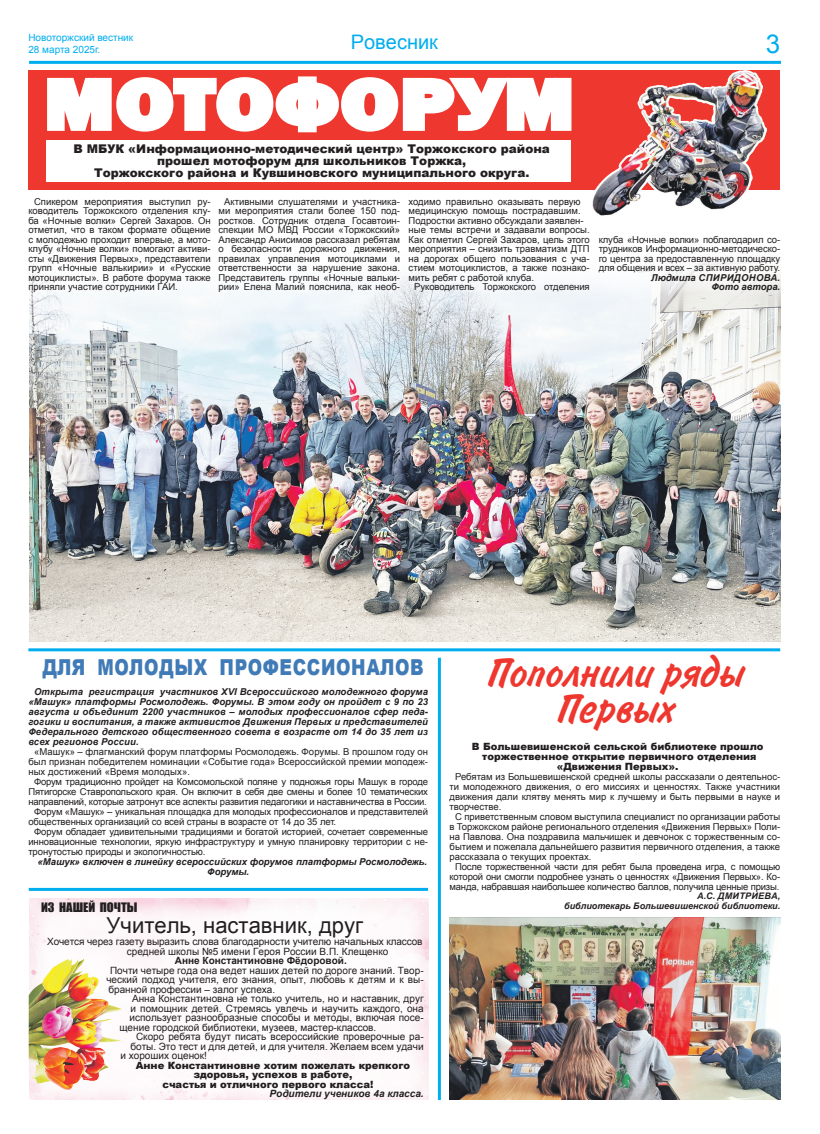
<style>
.page{position:relative;width:820px;height:1134px;background:#fff}
.page>*{position:absolute;margin:0;border:0;box-sizing:border-box;transform-origin:0 0}
.t1{font:800 72px "Franklin Gothic";letter-spacing:.03em;color:#fff;scale:1.14 1}
.t2{font:42px/36.4px "Inform";color:#ee372e;text-align:center}
.t3{font:26px "Arial";color:#00aeef}
.t4{font:900 22px "Arial";letter-spacing:.035em;color:#407bb7;scale:.79 1}
.t5{font:22px "Arial";color:#231f20}
.t6{font:20px "Arial";color:#00aeef}
.t7{font:900 12px/12px "Arial";color:#231f20;text-align:center}
.t8{font:12px "Impact";color:#231f20;scale:1.06 1}
.t9{font:10px "Arial";color:#231f20}
.t10{font:900 10px/10px "Arial";color:#231f20;text-align:center}
.t11{font:10px/12px "Arial";color:#00aeef}
.t12{font:700 10px "Arial";color:#231f20}
.t13{font:italic 700 10px "Arial";color:#231f20}
.t14{font:9.5px/9.5px "Arial";color:#231f20;text-align:justify}
.t15{font:9.5px "Arial";letter-spacing:-.02em;color:#231f20}
.t16{font:italic 700 9.5px "Arial";letter-spacing:.01em;color:#231f20}
.t17{font:italic 700 9px/9.5px "Arial";color:#231f20;text-align:right}
.s1{font-weight:700;font-style:italic}
.s2{font-size:9px}
</style>
<div class="page">
<img style="left:29px;top:260px;width:751px;height:381px">
<img style="left:28px;top:71px;width:752px;height:119px">
<hr style="left:29px;top:61px;width:751px;height:3px;background:#00aeef">
<hr style="left:28px;top:648px;width:752px;height:3px;background:#00aeef">
<hr style="left:29px;top:888px;width:399px;height:3px;background:#00aeef">
<svg style="left:45px;top:60px;width:528px;height:75px"></svg>
<img style="left:30px;top:898px;width:398px;height:202px">
<div style="left:34px;top:904px;width:390px;height:196px;background:#fff"></div>
<hr style="left:437px;top:658px;width:3px;height:442px;background:#00aeef">
<div style="left:46px;top:140px;width:525px;height:42px;background:#fff"></div>
<img style="left:669px;top:70px;width:75px;height:18px">
<img style="left:29px;top:958px;width:93px;height:132px">
<img style="left:449px;top:917px;width:331px;height:183px">
<p class="t11" style="left:28px;top:32px;width:106px">Новоторжский вестник<br>28 марта 2025г.</p>
<p class="t1" style="left:45px;top:58px;width:465px">МОТОФОРУМ</p>
<p class="t6" style="left:350px;top:28px;width:89px">Ровесник</p>
<p class="t3" style="left:765px;top:26px;width:16px">3</p>
<p class="t7" style="left:73px;top:142px;width:478px">В МБУК «Информационно-методический центр» Торжокского района прошел мотофорум для школьников Торжка,<br>Торжокского района и Кувшиновского муниципального округа.</p>
<p class="t14" style="left:28px;top:196px;width:184px;text-indent:6px">Спикером мероприятия выступил ру&shy;ководитель Торжокского отделения клу&shy;ба «Ночные волки» Сергей Захаров. Он отметил, что в таком формате общение с молодежью проходит впервые, а мото&shy;клубу «Ночные волки» помогают активи&shy;сты «Движения Первых», представители групп «Ночные валькирии» и «Русские мотоциклисты». В работе форума также приняли участие сотрудники ГАИ.</p>
<p class="t14" style="left:218px;top:196px;width:183px;text-align:center">Активными слушателями и участника&shy;ми мероприятия стали более 150 под&shy;ростков. Сотрудник отдела Госавтоин&shy;спекции МО МВД России «Торжокский» Александр Анисимов рассказал ребятам о безопасности дорожного движения, правилах управления мотоциклами и ответственности за нарушение закона.<br>Представитель группы «Ночные вальки&shy;рии» Елена Малий пояснила, как необ-</p>
<p class="t14" style="left:408px;top:196px;width:173px">ходимо правильно оказывать первую</p>
<p class="t14" style="left:408px;top:206px;width:173px">медицинскую помощь пострадавшим.</p>
<p class="t14" style="left:408px;top:215px;width:176px">Подростки активно обсуждали заявлен-</p>
<p class="t14" style="left:408px;top:225px;width:183px">ные темы встречи и задавали вопросы.</p>
<p class="t14" style="left:408px;top:234px;width:182px">Как отметил Сергей Захаров, цель этого</p>
<p class="t14" style="left:408px;top:244px;width:183px">мероприятия – снизить травматизм ДТП</p>
<p class="t14" style="left:408px;top:253px;width:182px">на дорогах общего пользования с уча-</p>
<p class="t14" style="left:408px;top:263px;width:182px">стием мотоциклистов, а также познако-</p>
<p class="t14" style="left:408px;top:272px;width:127px">мить ребят с работой клуба.</p>
<p class="t14" style="left:414px;top:282px;width:177px">Руководитель Торжокского отделения</p>
<p class="t14" style="left:598px;top:235px;width:183px;text-align:right">клуба «Ночные волки» поблагодарил со&shy;трудников Информационно-методическо&shy;го центра за предоставленную площадку для общения и всех – за активную работу.<br><span class="s1">Людмила СПИРИДОНОВА.<br>Фото автора.</span></p>
<p class="t4" style="left:42px;top:652px;width:484px">ДЛЯ МОЛОДЫХ ПРОФЕССИОНАЛОВ</p>
<p class="t16" style="left:34px;top:685px;width:395px">Открыта регистрация участников XVI Всероссийского молодежного форума</p>
<p class="t16" style="left:28px;top:695px;width:401px">«Машук» платформы Росмолодежь. Форумы. В этом году он пройдет с 9 по 23</p>
<p class="t16" style="left:28px;top:705px;width:401px">августа и объединит 2200 участников – молодых профессионалов сфер педа-</p>
<p class="t16" style="left:28px;top:715px;width:401px">гогики и воспитания, а также активистов Движения Первых и представителей</p>
<p class="t16" style="left:28px;top:725px;width:401px">Федерального детского общественного совета в возрасте от 14 до 35 лет из</p>
<p class="t16" style="left:28px;top:735px;width:112px">всех регионов России.</p>
<p class="t14" style="left:34px;top:747px;width:395px">«Машук» – флагманский форум платформы Росмолодежь. Форумы. В прошлом году он</p>
<p class="t14" style="left:28px;top:757px;width:401px">был признан победителем номинации «Событие года» Всероссийской премии молодеж-</p>
<p class="t14" style="left:28px;top:767px;width:163px">ных достижений «Время молодых».</p>
<p class="t15" style="left:34px;top:775px;width:395px">Форум традиционно пройдет на Комсомольской поляне у подножья горы Машук в городе</p>
<p class="t15" style="left:28px;top:785px;width:401px">Пятигорске Ставропольского края. Он включит в себя две смены и более 10 тематических</p>
<p class="t15" style="left:28px;top:795px;width:400px">направлений, которые затронут все аспекты развития педагогики и наставничества в России.</p>
<p class="t14" style="left:34px;top:807px;width:395px">Форум «Машук» – уникальная площадка для молодых профессионалов и представителей</p>
<p class="t14" style="left:28px;top:817px;width:309px">общественных организаций со всей страны в возрасте от 14 до 35 лет.</p>
<p class="t14" style="left:34px;top:827px;width:395px">Форум обладает удивительными традициями и богатой историей, сочетает современные</p>
<p class="t14" style="left:28px;top:837px;width:401px">инновационные технологии, яркую инфраструктуру и умную планировку территории с не-</p>
<p class="t14" style="left:28px;top:847px;width:179px">тронутостью природы и экологичностью.</p>
<p class="t16" style="left:37px;top:856px;width:391px">«Машук» включен в линейку всероссийских форумов платформы Росмолодежь.</p>
<p class="t16" style="left:207px;top:866px;width:43px">Форумы.</p>
<p class="t8" style="left:41px;top:898px;width:92px">ИЗ НАШЕЙ ПОЧТЫ</p>
<p class="t5" style="left:106px;top:910px;width:258px">Учитель, наставник, друг</p>
<p class="t9" style="left:47px;top:935px;width:377px">Хочется через газету выразить слова благодарности учителю начальных классов</p>
<p class="t9" style="left:127px;top:944px;width:263px">средней школы №5 имени Героя России В.П. Клещенко</p>
<p class="t12" style="left:175px;top:953px;width:173px">Анне Константиновне Фёдоровой.</p>
<p class="t9" style="left:110px;top:963px;width:315px">Почти четыре года она ведет наших детей по дороге знаний. Твор-</p>
<p class="t9" style="left:106px;top:973px;width:318px">ческий подход учителя, его знания, опыт, любовь к детям и к вы-</p>
<p class="t9" style="left:108px;top:982px;width:168px">бранной профессии – залог успеха.</p>
<p class="t9" style="left:132px;top:992px;width:293px">Анна Константиновна не только учитель, но и наставник, друг</p>
<p class="t9" style="left:130px;top:1001px;width:294px">и помощник детей. Стремясь увлечь и научить каждого, она</p>
<p class="t9" style="left:129px;top:1011px;width:296px">использует разнообразные способы и методы, включая посе-</p>
<p class="t9" style="left:119px;top:1020px;width:258px">щение городской библиотеки, музеев, мастер-классов.</p>
<p class="t9" style="left:136px;top:1030px;width:289px">Скоро ребята будут писать всероссийские проверочные ра-</p>
<p class="t9" style="left:130px;top:1039px;width:294px">боты. Это тест и для детей, и для учителя. Желаем всем удачи</p>
<p class="t9" style="left:120px;top:1049px;width:88px">и хороших оценок!</p>
<p class="t10" style="left:136px;top:1060px;width:276px">Анне Константиновне хотим пожелать крепкого</p>
<p class="t10" style="left:193px;top:1069px;width:160px">здоровья, успехов в работе,</p>
<p class="t10" style="left:162px;top:1079px;width:212px">счастья и отличного первого класса!</p>
<p class="t13" style="left:269px;top:1087px;width:155px">Родители учеников 4а класса.</p>
<p class="t2" style="left:486px;top:655px;width:258px">Пополнили ряды<br>Первых</p>
<p class="t10" style="left:471px;top:741px;width:293px">В Большевишенской сельской библиотеке прошло торжественное открытие первичного отделения «Движения Первых».</p>
<p class="t14" style="left:455px;top:772px;width:326px">Ребятам из Большевишенской средней школы рассказали о деятельнос-</p>
<p class="t14" style="left:449px;top:782px;width:332px">ти молодежного движения, о его миссиях и ценностях. Также участники</p>
<p class="t14" style="left:449px;top:792px;width:332px">движения дали клятву менять мир к лучшему и быть первыми в науке и</p>
<p class="t14" style="left:449px;top:802px;width:53px">творчестве.</p>
<p class="t14" style="left:455px;top:812px;width:326px">С приветственным словом выступила специалист по организации работы</p>
<p class="t14" style="left:449px;top:822px;width:332px">в Торжокском районе регионального отделения «Движения Первых» Поли-</p>
<p class="t14" style="left:449px;top:832px;width:332px">на Павлова. Она поздравила мальчишек и девчонок с торжественным со-</p>
<p class="t14" style="left:449px;top:842px;width:332px">бытием и пожелала дальнейшего развития первичного отделения, а также</p>
<p class="t14" style="left:449px;top:852px;width:143px">рассказала о текущих проектах.</p>
<p class="t15" style="left:455px;top:860px;width:326px">После торжественной части для ребят была проведена игра, с помощью</p>
<p class="t15" style="left:449px;top:870px;width:332px">которой они смогли подробнее узнать о ценностях «Движения Первых». Ко-</p>
<p class="t15" style="left:449px;top:880px;width:331px">манда, набравшая наибольшее количество баллов, получила ценные призы<span class="s2">.</span></p>
<p class="t17" style="left:564px;top:892px;width:217px">А.С. ДМИТРИЕВА,<br>библиотекарь Большевишенской библиотеки.</p>
</div>
